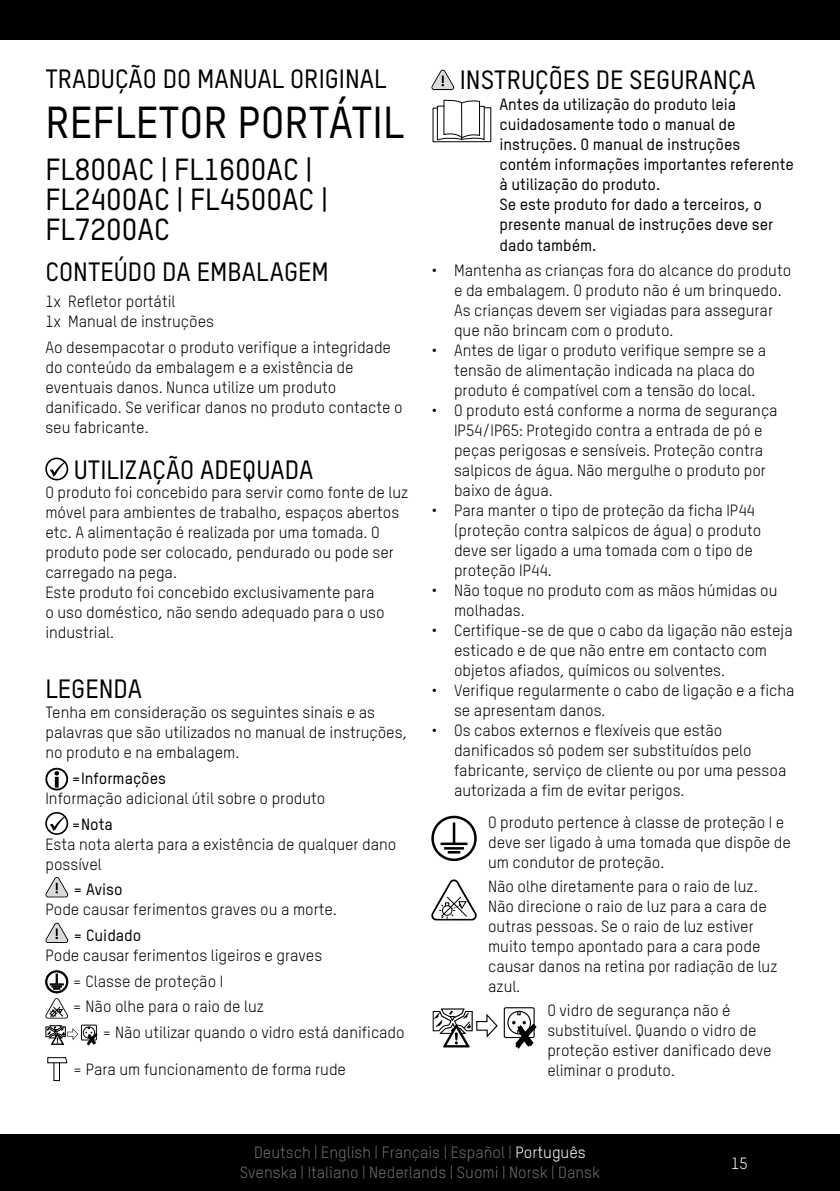
<style>
.page{position:relative;width:840px;height:1191px;background:#fff}
.page>*{position:absolute;margin:0;border:0;box-sizing:border-box;transform-origin:0 0}
.t1{font:500 44px "TSTARPRO";color:#000}
.t2{font:500 30px/30px "TSTARPRO";color:#000}
.t3{font:500 26px "TSTARPRO";color:#000}
.t4{font:16px/20px "TSTARPRO";color:#000}
.t5{font:500 16px/20px "TSTARPRO";color:#000}
.t6{font:16px/20px "TSTARPRO";color:#706f6f;text-align:center}
.t7{font:16px "TSTARPRO";color:#fff}
.s1{color:#fff}
</style>
<div class="page">
<div style="left:0;top:0;width:839px;height:40px;background:#000"></div>
<div style="left:0;top:1134px;width:839px;height:57px;background:#000"></div>
<svg style="left:45px;top:458px;width:23px;height:22px"></svg>
<svg style="left:45px;top:768px;width:23px;height:22px"></svg>
<svg style="left:45px;top:812px;width:23px;height:22px"></svg>
<svg style="left:45px;top:877px;width:23px;height:20px"></svg>
<svg style="left:45px;top:922px;width:23px;height:21px"></svg>
<svg style="left:45px;top:970px;width:23px;height:48px"></svg>
<svg style="left:46px;top:1025px;width:32px;height:20px"></svg>
<div style="left:81px;top:1024px;width:16px;height:16px;border:1px solid #000"></div>
<div style="left:83px;top:1026px;width:12px;height:12px;border:1px solid #000;border-radius:50%"></div>
<svg style="left:85px;top:1026px;width:12px;height:19px"></svg>
<svg style="left:47px;top:1057px;width:21px;height:6px"></svg>
<div style="left:53px;top:1062px;width:7px;height:19px;border:1px solid #000"></div>
<svg style="left:431px;top:70px;width:23px;height:20px"></svg>
<svg style="left:432px;top:99px;width:59px;height:44px"></svg>
<svg style="left:431px;top:815px;width:45px;height:46px"></svg>
<svg style="left:431px;top:879px;width:46px;height:41px"></svg>
<svg style="left:432px;top:1008px;width:65px;height:39px"></svg>
<svg style="left:504px;top:1007px;width:30px;height:30px"></svg>
<div style="left:503px;top:1007px;width:31px;height:31px;border:1px solid #000"></div>
<div style="left:507px;top:1010px;width:23px;height:24px;border:1px solid #000;border-radius:50%"></div>
<svg style="left:517px;top:1010px;width:3px;height:5px"></svg>
<svg style="left:511px;top:1021px;width:25px;height:27px"></svg>
<h3 class="t3" style="left:45px;top:63px;width:342px">TRADUÇÃO DO MANUAL ORIGINAL</h3>
<h1 class="t1" style="left:45px;top:95px;width:360px">REFLETOR PORTÁTIL</h1>
<h2 class="t2" style="left:45px;top:154px;width:284px">FL800AC | FL1600AC |<br>FL2400AC | FL4500AC |<br>FL7200AC</h2>
<h3 class="t3" style="left:45px;top:256px;width:285px">CONTEÚDO DA EMBALAGEM</h3>
<p class="t4" style="left:45px;top:291px;width:170px">1x Refletor portátil<br>1x Manual de instruções</p>
<p class="t4" style="left:45px;top:337px;width:358px">Ao desempacotar o produto verifique a integridade do conteúdo da embalagem e a existência de eventuais danos. Nunca utilize um produto danificado. Se verificar danos no produto contacte o seu fabricante.</p>
<h3 class="t3" style="left:74px;top:454px;width:241px">UTILIZAÇÃO ADEQUADA</h3>
<p class="t4" style="left:45px;top:482px;width:364px">O produto foi concebido para servir como fonte de luz móvel para ambientes de trabalho, espaços abertos etc. A alimentação é realizada por uma tomada. O produto pode ser colocado, pendurado ou pode ser carregado na pega.<br>Este produto foi concebido exclusivamente para<br>o uso doméstico, não sendo adequado para o uso industrial.</p>
<h3 class="t3" style="left:45px;top:673px;width:98px">LEGENDA</h3>
<p class="t4" style="left:45px;top:702px;width:363px">Tenha em consideração os seguintes sinais e as palavras que são utilizados no manual de instruções, no produto e na embalagem.</p>
<p class="t5" style="left:72px;top:768px;width:96px">=Informações</p>
<p class="t4" style="left:45px;top:788px;width:281px">Informação adicional útil sobre o produto</p>
<p class="t5" style="left:72px;top:813px;width:43px">=Nota</p>
<p class="t4" style="left:45px;top:833px;width:352px">Esta nota alerta para a existência de qualquer dano possível</p>
<p class="t5" style="left:73px;top:879px;width:51px">= Aviso</p>
<p class="t4" style="left:45px;top:899px;width:293px">Pode causar ferimentos graves ou a morte.</p>
<p class="t5" style="left:73px;top:925px;width:70px">= Cuidado</p>
<p class="t4" style="left:72px;top:942px;width:251px;line-height:25.6px;text-indent:-27px">Pode causar ferimentos ligeiros e graves = Classe de proteção I<br>= Não olhe para o raio de luz</p>
<p class="t4" style="left:102px;top:1022px;width:304px">= Não utilizar quando o vidro está danificado</p>
<p class="t4" style="left:73px;top:1059px;width:275px">= Para um funcionamento de forma rude</p>
<h3 class="t3" style="left:459px;top:64px;width:297px">INSTRUÇÕES DE SEGURANÇA</h3>
<p class="t5" style="left:499px;top:94px;width:296px">Antes da utilização do produto leia cuidadosamente todo o manual de instruções. O manual de instruções contém informações importantes referente à utilização do produto.<br>Se este produto for dado a terceiros, o presente manual de instruções deve ser dado também.</p>
<p class="t4" style="left:454px;top:260px;width:338px;text-indent:-23px">• Mantenha as crianças fora do alcance do produto e da embalagem. O produto não é um brinquedo.<br>As crianças devem ser vigiadas para assegurar que não brincam com o produto.</p>
<p class="t4" style="left:454px;top:340px;width:313px;text-indent:-23px">• Antes de ligar o produto verifique sempre se a tensão de alimentação indicada na placa do produto é compatível com a tensão do local.</p>
<p class="t4" style="left:454px;top:400px;width:325px;text-indent:-23px">• O produto está conforme a norma de segurança IP54/IP65: Protegido contra a entrada de pó e peças perigosas e sensíveis. Proteção contra salpicos de água. Não mergulhe o produto por baixo de água.</p>
<p class="t4" style="left:454px;top:500px;width:309px;text-indent:-23px">• Para manter o tipo de proteção da ficha IP44 (proteção contra salpicos de água) o produto deve ser ligado a uma tomada com o tipo de proteção IP44.</p>
<p class="t4" style="left:454px;top:580px;width:325px;text-indent:-23px">• Não toque no produto com as mãos húmidas ou molhadas.</p>
<p class="t4" style="left:454px;top:620px;width:340px;text-indent:-23px">• Certifique-se de que o cabo da ligação não esteja esticado e de que não entre em contacto com objetos afiados, químicos ou solventes.</p>
<p class="t4" style="left:454px;top:680px;width:342px;text-indent:-23px">• Verifique regularmente o cabo de ligação e a ficha se apresentam danos.</p>
<p class="t4" style="left:454px;top:720px;width:333px;text-indent:-23px">• Os cabos externos e flexíveis que estão danificados só podem ser substituídos pelo fabricante, serviço de cliente ou por uma pessoa autorizada a fim de evitar perigos.</p>
<p class="t4" style="left:488px;top:812px;width:304px">O produto pertence à classe de proteção I e deve ser ligado à uma tomada que dispõe de um condutor de proteção.</p>
<p class="t4" style="left:488px;top:876px;width:291px">Não olhe diretamente para o raio de luz.<br>Não direcione o raio de luz para a cara de outras pessoas. Se o raio de luz estiver muito tempo apontado para a cara pode causar danos na retina por radiação de luz azul.</p>
<p class="t4" style="left:547px;top:999px;width:226px">O vidro de segurança não é substituível. Quando o vidro de proteção estiver danificado deve eliminar o produto.</p>
<p class="t6" style="left:240px;top:1142px;width:361px">Deutsch | English | Français | Español | <span class="s1">Português<br></span>Svenska | Italiano | Nederlands | Suomi | Norsk | Dansk</p>
<p class="t7" style="left:730px;top:1153px;width:18px">15</p>
</div>
